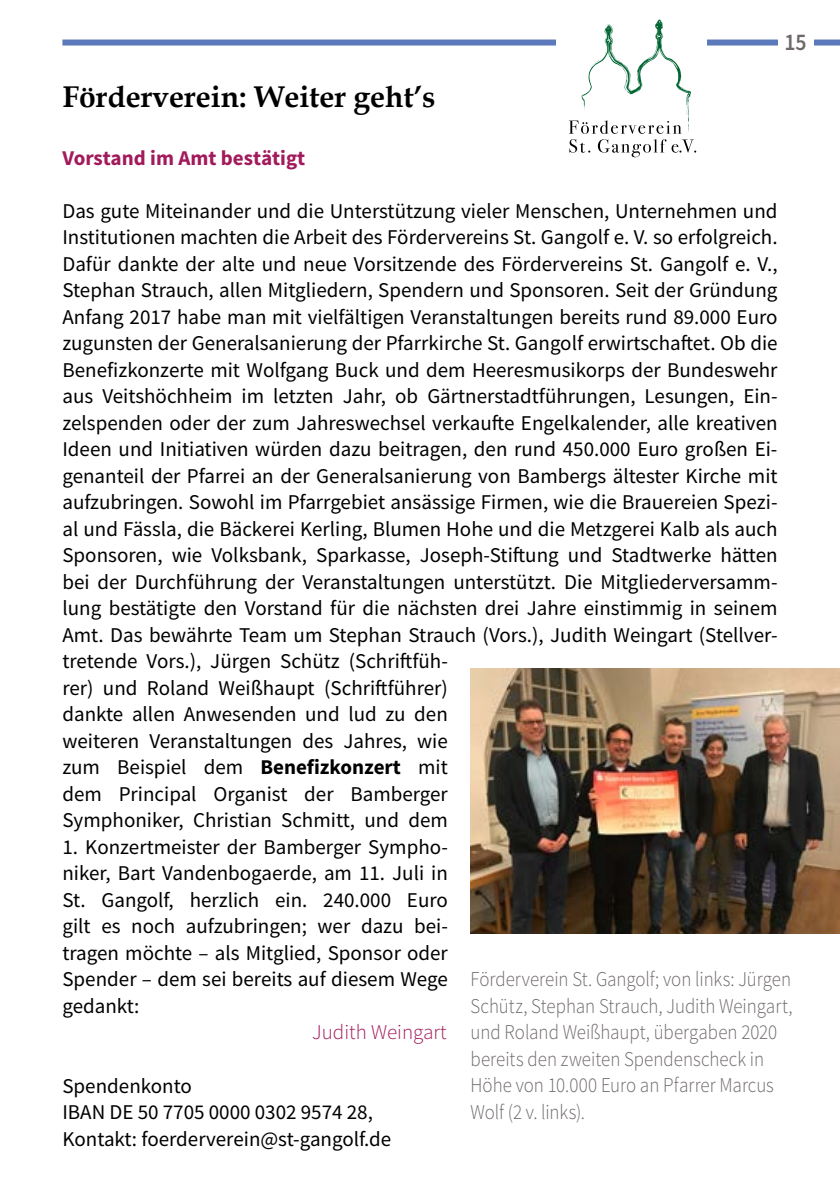
<style>
.page{position:relative;width:840px;height:1191px;background:#fff}
.page>*{position:absolute;margin:0;border:0;box-sizing:border-box;transform-origin:0 0}
.t1{font:700 30px "Book Antiqua";color:#000}
.t2{font:600 24px "Source Sans Pro";color:#6e686b;scale:.9 1}
.t3{font:21px/26.6px "Source Sans Pro";color:#000}
.t4{font:300 21px/26.6px "Source Sans Pro";letter-spacing:-.005em;color:#6e686b;scale:.9 1}
.t5{font:700 21px "Source Sans Pro";color:#a21a5b}
.t6{font:300 21px "Source Sans Pro";color:#a21a5b}
.s1{font-weight:700}
</style>
<div class="page">
<div style="left:62px;top:40px;width:777px;height:6px;background:#5c79bb"></div>
<div style="left:777px;top:17px;width:36px;height:51px;background:#fff"></div>
<div style="left:555px;top:14px;width:151px;height:151px;background:#fff"></div>
<svg style="left:569px;top:19px;width:126px;height:138px"></svg>
<img style="left:470px;top:668px;width:369px;height:265px">
<p class="t2" style="left:783px;top:27px;width:26px">15</p>
<h1 class="t1" style="left:62px;top:79px;width:374px">Förderverein: Weiter geht’s</h1>
<p class="t5" style="left:62px;top:144px;width:244px">Vorstand im Amt bestätigt</p>
<p class="t3" style="left:62px;top:197px;width:716px">Das gute Miteinander und die Unterstützung vieler Menschen, Unternehmen und Institutionen machten die Arbeit des Fördervereins St. Gangolf e. V. so erfolgreich.<br>Dafür dankte der alte und neue Vorsitzende des Fördervereins St. Gangolf e. V., Stephan Strauch, allen Mitgliedern, Spendern und Sponsoren. Seit der Gründung Anfang 2017 habe man mit vielfältigen Veranstaltungen bereits rund 89.000 Euro zugunsten der Generalsanierung der Pfarrkirche St. Gangolf erwirtschaftet. Ob die Benefizkonzerte mit Wolfgang Buck und dem Heeresmusikorps der Bundeswehr aus Veitshöchheim im letzten Jahr, ob Gärtnerstadtführungen, Lesungen, Ein&shy;zelspenden oder der zum Jahreswechsel verkaufte Engelkalender, alle kreativen Ideen und Initiativen würden dazu beitragen, den rund 450.000 Euro großen Ei&shy;genanteil der Pfarrei an der Generalsanierung von Bambergs ältester Kirche mit aufzubringen. Sowohl im Pfarrgebiet ansässige Firmen, wie die Brauereien Spezi&shy;al und Fässla, die Bäckerei Kerling, Blumen Hohe und die Metzgerei Kalb als auch Sponsoren, wie Volksbank, Sparkasse, Joseph-Stiftung und Stadtwerke hätten bei der Durchführung der Veranstaltungen unterstützt. Die Mitgliederversamm&shy;lung bestätigte den Vorstand für die nächsten drei Jahre einstimmig in seinem Amt. Das bewährte Team um Stephan Strauch (Vors.), Judith Weingart (Stellver&shy;tretende Vors.), Jürgen Schütz (Schriftfüh-<br>rer) und Roland Weißhaupt (Schriftführer)<br>dankte allen Anwesenden und lud zu den<br>weiteren Veranstaltungen des Jahres, wie<br>zum Beispiel dem <span class="s1">Benefizkonzert</span> mit<br>dem Principal Organist der Bamberger<br>Symphoniker, Christian Schmitt, und dem</p>
<p class="t3" style="left:62px;top:833px;width:387px;text-align:justify">1. Konzertmeister der Bamberger Sympho&shy;niker, Bart Vandenbogaerde, am 11. Juli in St. Gangolf, herzlich ein. 240.000 Euro gilt es noch aufzubringen; wer dazu bei&shy;tragen möchte – als Mitglied, Sponsor oder Spender – dem sei bereits auf diesem Wege gedankt:</p>
<p class="t6" style="left:312px;top:1019px;width:136px">Judith Weingart</p>
<p class="t3" style="left:62px;top:1072px;width:330px">Spendenkonto<br>IBAN DE 50 7705 0000 0302 9574 28,<br>Kontakt: foerderverein@st-gangolf.de</p>
<p class="t4" style="left:470px;top:966px;width:359px">Förderverein St. Gangolf; von links: Jürgen Schütz, Stephan Strauch, Judith Weingart, und Roland Weißhaupt, übergaben 2020 bereits den zweiten Spendenscheck in Höhe von 10.000 Euro an Pfarrer Marcus Wolf (2 v. links).</p>
</div>
